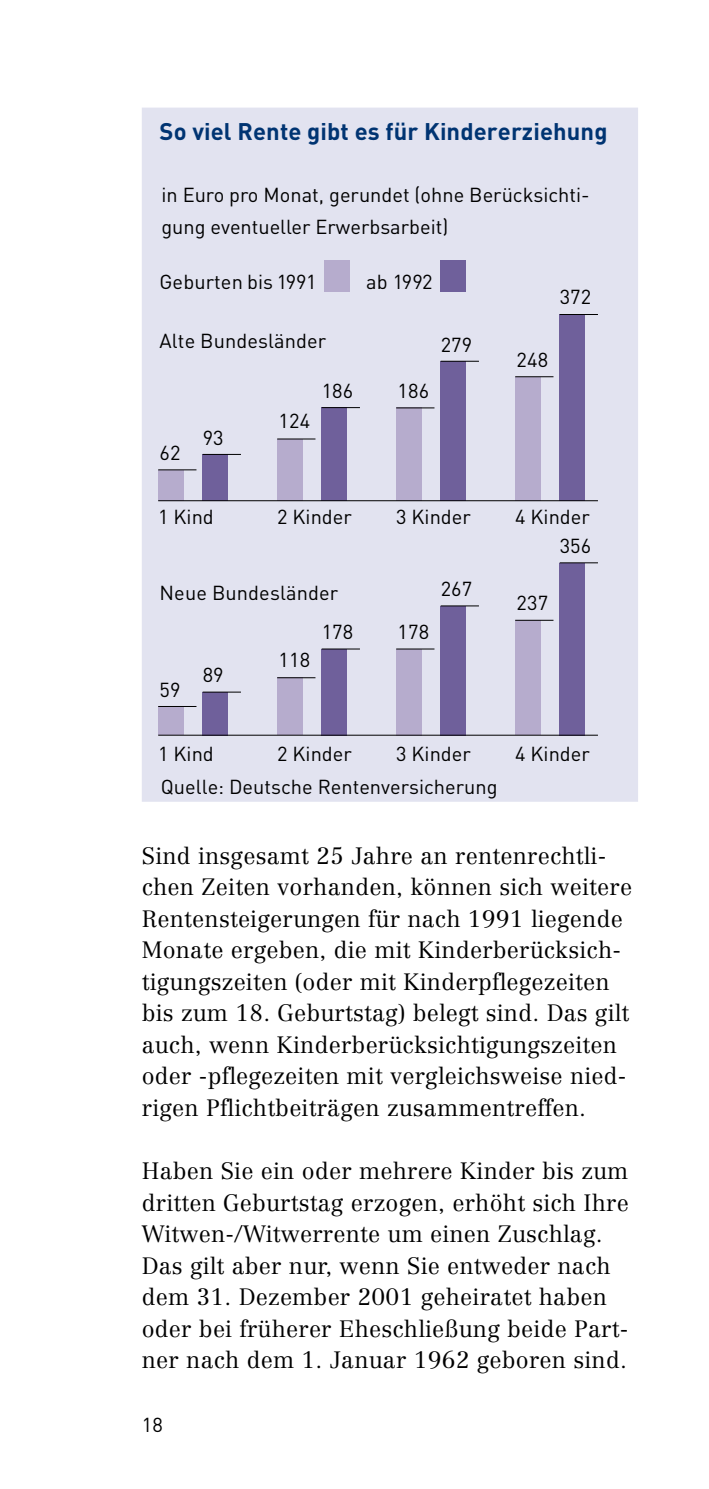
<style>
.page{position:relative;width:709px;height:1489px;background:#fff}
.page>*{position:absolute;margin:0;border:0;box-sizing:border-box;transform-origin:0 0}
.t1{font:700 23.75px "DIN";letter-spacing:.005em;color:#003472}
.t2{font:300 23.25px/31.5px "Centennial";letter-spacing:.01em;color:#000}
.t3{font:20px/31.5px "DIN";color:#000}
</style>
<div class="page">
<div style="left:142px;top:108px;width:496px;height:693px;background:#e2e3f0"></div>
<div style="left:203px;top:454px;width:25px;height:46px;background:#6f609b"></div>
<div style="left:158px;top:470px;width:26px;height:30px;background:#b6accd"></div>
<div style="left:440px;top:260px;width:26px;height:31px;background:#6f609b"></div>
<div style="left:324px;top:260px;width:26px;height:31px;background:#b6accd"></div>
<div style="left:322px;top:407px;width:25px;height:93px;background:#6f609b"></div>
<div style="left:277px;top:439px;width:26px;height:61px;background:#b6accd"></div>
<div style="left:440px;top:361px;width:26px;height:139px;background:#6f609b"></div>
<div style="left:396px;top:407px;width:26px;height:93px;background:#b6accd"></div>
<div style="left:559px;top:314px;width:26px;height:186px;background:#6f609b"></div>
<div style="left:515px;top:377px;width:25px;height:123px;background:#b6accd"></div>
<div style="left:203px;top:692px;width:25px;height:43px;background:#6f609b"></div>
<div style="left:158px;top:706px;width:26px;height:29px;background:#b6accd"></div>
<div style="left:322px;top:649px;width:25px;height:86px;background:#6f609b"></div>
<div style="left:277px;top:677px;width:26px;height:58px;background:#b6accd"></div>
<div style="left:440px;top:606px;width:26px;height:129px;background:#6f609b"></div>
<div style="left:396px;top:649px;width:26px;height:86px;background:#b6accd"></div>
<div style="left:559px;top:563px;width:26px;height:172px;background:#6f609b"></div>
<div style="left:515px;top:620px;width:25px;height:115px;background:#b6accd"></div>
<hr style="left:203px;top:454px;width:38px;height:1px;background:#000">
<hr style="left:158px;top:469px;width:38px;height:1px;background:#000">
<hr style="left:322px;top:407px;width:38px;height:1px;background:#000">
<hr style="left:277px;top:438px;width:38px;height:1px;background:#000">
<hr style="left:440px;top:361px;width:39px;height:1px;background:#000">
<hr style="left:396px;top:407px;width:38px;height:1px;background:#000">
<hr style="left:559px;top:314px;width:39px;height:1px;background:#000">
<hr style="left:515px;top:376px;width:38px;height:1px;background:#000">
<hr style="left:203px;top:691px;width:38px;height:1px;background:#000">
<hr style="left:158px;top:706px;width:38px;height:1px;background:#000">
<hr style="left:322px;top:648px;width:38px;height:1px;background:#000">
<hr style="left:277px;top:677px;width:38px;height:1px;background:#000">
<hr style="left:440px;top:605px;width:39px;height:1px;background:#000">
<hr style="left:396px;top:648px;width:38px;height:1px;background:#000">
<hr style="left:559px;top:562px;width:39px;height:1px;background:#000">
<hr style="left:515px;top:620px;width:38px;height:1px;background:#000">
<hr style="left:158px;top:500px;width:440px;height:1px;background:#000">
<hr style="left:158px;top:734px;width:440px;height:1px;background:#000">
<p class="t1" style="left:159px;top:116px;width:449px">So viel Rente gibt es für Kindererziehung</p>
<p class="t3" style="left:161px;top:179px;width:430px">in Euro pro Monat, gerundet (ohne Berücksichti&shy;gung eventueller Erwerbsarbeit)</p>
<p class="t3" style="left:159px;top:266px;width:158px">Geburten bis 1991</p>
<p class="t3" style="left:366px;top:266px;width:68px">ab 1992</p>
<p class="t3" style="left:159px;top:324px;width:168px">Alte Bundesländer</p>
<p class="t3" style="left:159px;top:436px;width:22px">62</p>
<p class="t3" style="left:203px;top:421px;width:22px">93</p>
<p class="t3" style="left:278px;top:405px;width:33px">124</p>
<p class="t3" style="left:322px;top:374px;width:33px">186</p>
<p class="t3" style="left:397px;top:374px;width:33px">186</p>
<p class="t3" style="left:440px;top:328px;width:33px">279</p>
<p class="t3" style="left:559px;top:281px;width:33px">372</p>
<p class="t3" style="left:516px;top:343px;width:33px">248</p>
<p class="t3" style="left:158px;top:500px;width:57px">1 Kind</p>
<p class="t3" style="left:277px;top:500px;width:76px">2 Kinder</p>
<p class="t3" style="left:396px;top:500px;width:76px">3 Kinder</p>
<p class="t3" style="left:515px;top:500px;width:76px">4 Kinder</p>
<p class="t3" style="left:159px;top:576px;width:180px">Neue Bundesländer</p>
<p class="t3" style="left:159px;top:674px;width:22px">59</p>
<p class="t3" style="left:203px;top:659px;width:22px">89</p>
<p class="t3" style="left:278px;top:643px;width:33px">118</p>
<p class="t3" style="left:322px;top:616px;width:33px">178</p>
<p class="t3" style="left:397px;top:615px;width:33px">178</p>
<p class="t3" style="left:440px;top:572px;width:33px">267</p>
<p class="t3" style="left:559px;top:529px;width:33px">356</p>
<p class="t3" style="left:516px;top:587px;width:33px">237</p>
<p class="t3" style="left:158px;top:737px;width:57px">1 Kind</p>
<p class="t3" style="left:277px;top:737px;width:76px">2 Kinder</p>
<p class="t3" style="left:396px;top:737px;width:76px">3 Kinder</p>
<p class="t3" style="left:515px;top:737px;width:76px">4 Kinder</p>
<p class="t3" style="left:161px;top:770px;width:338px">Quelle: Deutsche Rentenversicherung</p>
<p class="t2" style="left:142px;top:839px;width:492px">Sind insgesamt 25 Jahre an rentenrechtli&shy;chen Zeiten vorhanden, können sich weitere Rentensteigerungen für nach 1991 liegende Monate ergeben, die mit Kinderberücksich&shy;tigungszeiten (oder mit Kinderpflegezeiten bis zum 18. Geburtstag) belegt sind. Das gilt auch, wenn Kinderberücksichtigungszeiten oder -pflegezeiten mit vergleichsweise nied&shy;rigen Pflichtbeiträgen zusammentreffen.</p>
<p class="t2" style="left:142px;top:1154px;width:488px">Haben Sie ein oder mehrere Kinder bis zum dritten Geburtstag erzogen, erhöht sich Ihre Witwen-/Witwerrente um einen Zuschlag.<br>Das gilt aber nur, wenn Sie entweder nach dem 31. Dezember 2001 geheiratet haben oder bei früherer Eheschließung beide Part&shy;ner nach dem 1. Januar 1962 geboren sind.</p>
<p class="t3" style="left:142px;top:1407px;width:23px">18</p>
</div>
